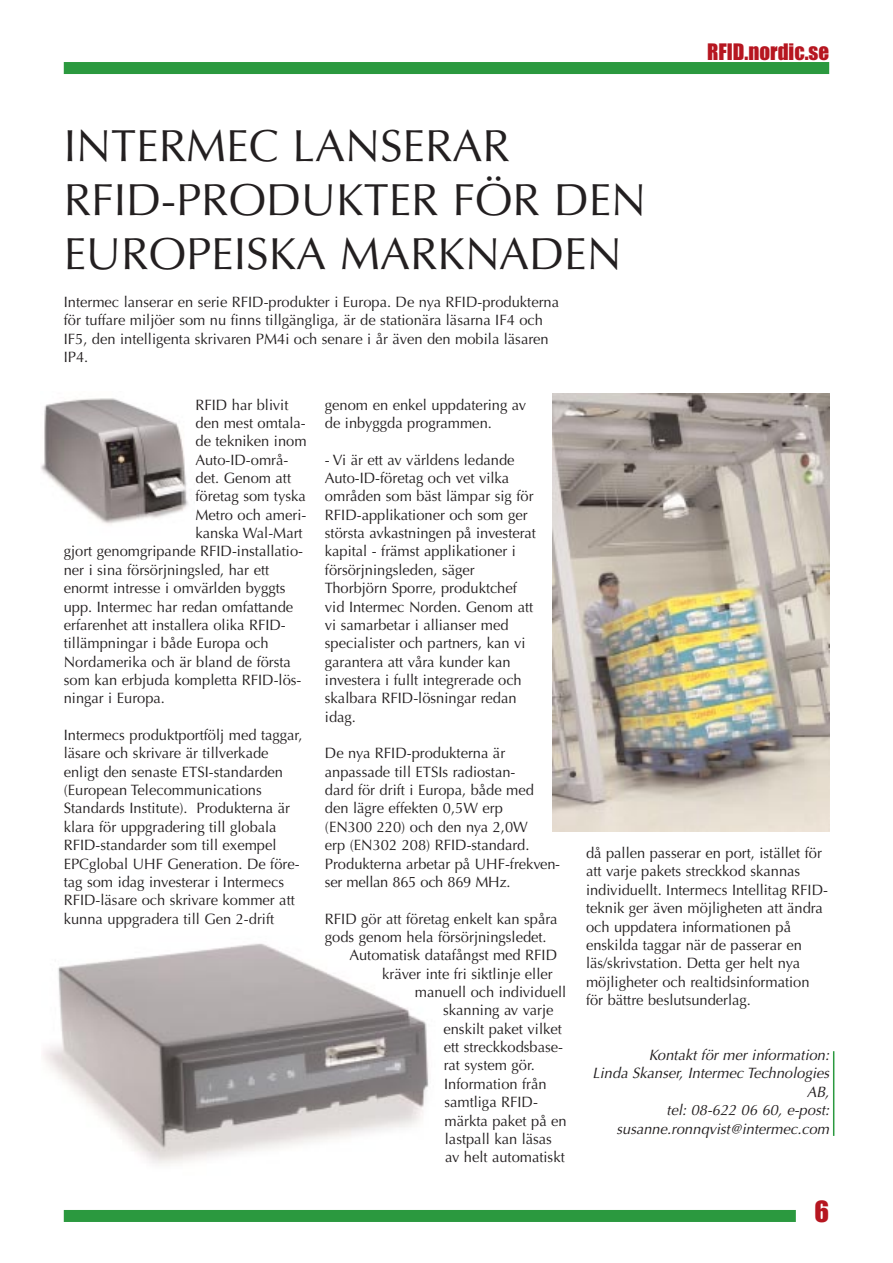
<style>
.page{position:relative;width:893px;height:1263px;background:#fff}
.page>*{position:absolute;margin:0;border:0;box-sizing:border-box;transform-origin:0 0}
.t1{font:45px/54px "Optima";color:#231f20}
.t2{font:27px "Impact";color:#b61620}
.t3{font:21px "Impact";color:#b61620}
.t4{font:15px/18.3px "Optima";color:#231f20}
.t5{font:italic 15px/18.3px "Optima";color:#231f20;text-align:right}
</style>
<div class="page">
<div style="left:64px;top:62px;width:765px;height:12px;background:#2b993f"></div>
<div style="left:64px;top:1210px;width:732px;height:12px;background:#2b993f"></div>
<hr style="left:833px;top:1051px;width:1px;height:85px;background:#2b993f">
<img style="left:553px;top:394px;width:276px;height:438px">
<img style="left:41px;top:398px;width:148px;height:126px">
<img style="left:43px;top:943px;width:386px;height:221px">
<h1 class="t1" style="left:64px;top:123px;width:584px">INTERMEC LANSERAR<br>RFID-PRODUKTER FÖR DEN<br>EUROPEISKA MARKNADEN</h1>
<p class="t4" style="left:64px;top:294px;width:497px">Intermec lanserar en serie RFID-produkter i Europa. De nya RFID-produkterna för tuffare miljöer som nu finns tillgängliga, är de stationära läsarna IF4 och IF5, den intelligenta skrivaren PM4i och senare i år även den mobila läsaren IP4.</p>
<h3 class="t3" style="left:707px;top:45px;width:124px">RFID.nordic.se</h3>
<p class="t4" style="left:196px;top:397px;width:94px">RFID har blivit</p>
<p class="t4" style="left:196px;top:415px;width:112px">den mest omtala-</p>
<p class="t4" style="left:196px;top:433px;width:113px">de tekniken inom</p>
<p class="t4" style="left:196px;top:452px;width:94px">Auto-ID-områ-</p>
<p class="t4" style="left:196px;top:470px;width:97px">det. Genom att</p>
<p class="t4" style="left:196px;top:489px;width:112px">företag som tyska</p>
<p class="t4" style="left:196px;top:507px;width:112px">Metro och ameri-</p>
<p class="t4" style="left:196px;top:525px;width:109px">kanska Wal-Mart</p>
<p class="t4" style="left:64px;top:544px;width:241px">gjort genomgripande RFID-installatio-</p>
<p class="t4" style="left:64px;top:562px;width:207px">ner i sina försörjningsled, har ett</p>
<p class="t4" style="left:64px;top:580px;width:223px">enormt intresse i omvärlden byggts</p>
<p class="t4" style="left:64px;top:599px;width:231px">upp. Intermec har redan omfattande</p>
<p class="t4" style="left:64px;top:617px;width:223px">erfarenhet att installera olika RFID-</p>
<p class="t4" style="left:64px;top:635px;width:206px">tillämpningar i både Europa och</p>
<p class="t4" style="left:64px;top:654px;width:229px">Nordamerika och är bland de första</p>
<p class="t4" style="left:64px;top:672px;width:239px">som kan erbjuda kompletta RFID-lös-</p>
<p class="t4" style="left:64px;top:690px;width:103px">ningar i Europa.</p>
<p class="t4" style="left:64px;top:727px;width:240px">Intermecs produktportfölj med taggar, läsare och skrivare är tillverkade enligt den senaste ETSI-standarden (European Telecommunications Standards Institute). Produkterna är klara för uppgradering till globala RFID-standarder som till exempel EPCglobal UHF Generation. De före&shy;tag som idag investerar i Intermecs RFID-läsare och skrivare kommer att kunna uppgradera till Gen 2-drift</p>
<p class="t4" style="left:325px;top:397px;width:203px">genom en enkel uppdatering av de inbyggda programmen.</p>
<p class="t4" style="left:325px;top:452px;width:212px">- Vi är ett av världens ledande<br>Auto-ID-företag och vet vilka områden som bäst lämpar sig för<br>RFID-applikationer och som ger största avkastningen på investerat kapital - främst applikationer i försörjningsleden, säger<br>Thorbjörn Sporre, produktchef vid Intermec Norden. Genom att vi samarbetar i allianser med specialister och partners, kan vi garantera att våra kunder kan investera i fullt integrerade och skalbara RFID-lösningar redan idag.</p>
<p class="t4" style="left:325px;top:746px;width:237px">De nya RFID-produkterna är anpassade till ETSIs radiostan-<br>dard för drift i Europa, både med den lägre effekten 0,5W erp<br>(EN300 220) och den nya 2,0W<br>erp (EN302 208) RFID-standard.<br>Produkterna arbetar på UHF-frekven&shy;ser mellan 865 och 869 MHz.</p>
<p class="t4" style="left:325px;top:911px;width:234px">RFID gör att företag enkelt kan spåra</p>
<p class="t4" style="left:325px;top:929px;width:223px">gods genom hela försörjningsledet.</p>
<p class="t4" style="left:350px;top:947px;width:209px">Automatisk datafångst med RFID</p>
<p class="t4" style="left:382px;top:966px;width:172px">kräver inte fri siktlinje eller</p>
<p class="t4" style="left:415px;top:984px;width:153px">manuell och individuell</p>
<p class="t4" style="left:443px;top:1002px;width:112px">skanning av varje</p>
<p class="t4" style="left:443px;top:1021px;width:120px">enskilt paket vilket</p>
<p class="t4" style="left:444px;top:1039px;width:121px">ett streckkodsbase-</p>
<p class="t4" style="left:444px;top:1058px;width:93px">rat system gör.</p>
<p class="t4" style="left:444px;top:1076px;width:104px">Information från</p>
<p class="t4" style="left:444px;top:1094px;width:95px">samtliga RFID-</p>
<p class="t4" style="left:445px;top:1113px;width:124px">märkta paket på en</p>
<p class="t4" style="left:445px;top:1131px;width:108px">lastpall kan läsas</p>
<p class="t4" style="left:445px;top:1149px;width:121px">av helt automatiskt</p>
<p class="t4" style="left:586px;top:845px;width:243px">då pallen passerar en port, istället för att varje pakets streckkod skannas individuellt. Intermecs Intellitag RFID&shy;teknik ger även möjligheten att ändra och uppdatera informationen på enskilda taggar när de passerar en läs/skrivstation. Detta ger helt nya möjligheter och realtidsinformation för bättre beslutsunderlag.</p>
<p class="t5" style="left:593px;top:1047px;width:241px">Kontakt för mer information:<br>Linda Skanser, Intermec Technologies<br>AB,<br>tel: 08-622 06 60, e-post: susanne.ronnqvist@intermec.com</p>
<h2 class="t2" style="left:815px;top:1202px;width:16px">6</h2>
</div>
